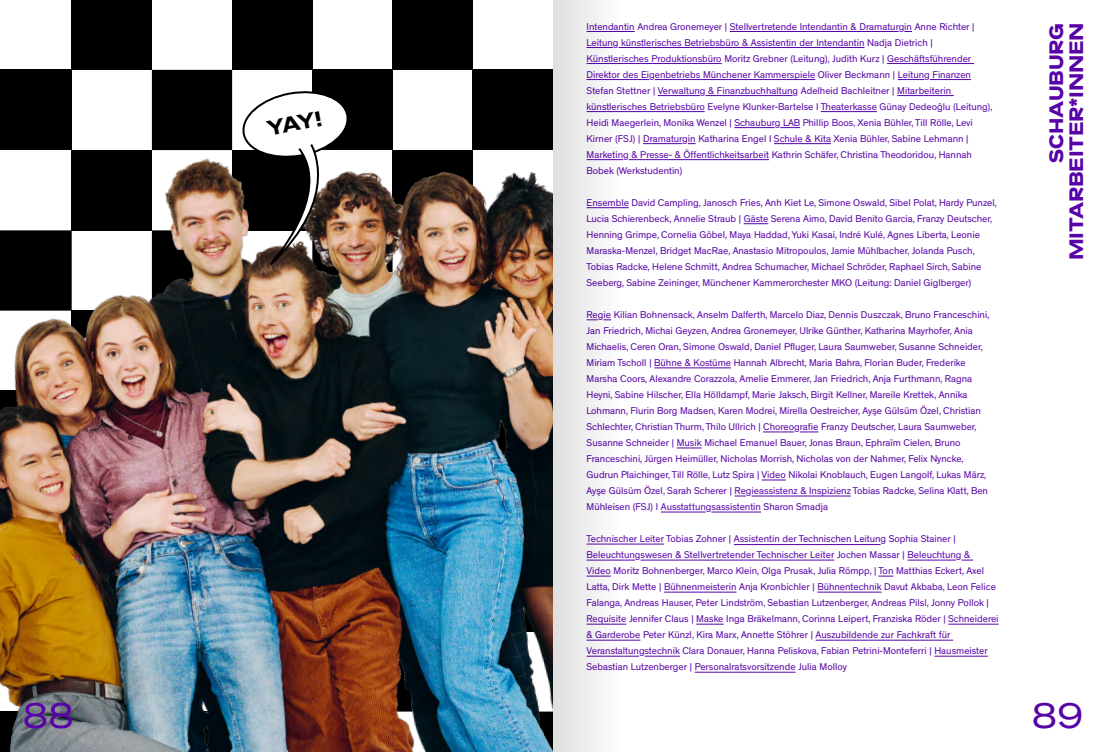
<style>
.page{position:relative;width:1106px;height:752px;background:#fff}
.page>*{position:absolute;margin:0;border:0;box-sizing:border-box;transform-origin:0 0}
.t1{font:expanded 36px "Akzidenz Grotesk BE";color:#5803a7}
.t2{font:700 19.7px "CC Schauburg";color:#000}
.t3{font:700 18px/20px "CC Schauburg";letter-spacing:-.01em;color:#5803a7;text-align:right}
.t4{font:10px/16px "CC Theinhardt";color:#5803a7}
</style>
<div class="page">
<div style="left:72px;top:0;width:80px;height:70px;background:#000"></div>
<div style="left:232px;top:0;width:80px;height:70px;background:#000"></div>
<div style="left:392px;top:0;width:81px;height:70px;background:#000"></div>
<img style="left:0;top:64px;width:553px;height:687px">
<hr style="left:729px;top:31px;width:169px;height:1px;background:#5803a7">
<hr style="left:618px;top:47px;width:246px;height:1px;background:#5803a7">
<hr style="left:586px;top:63px;width:135px;height:1px;background:#5803a7">
<hr style="left:887px;top:63px;width:87px;height:1px;background:#5803a7">
<hr style="left:655px;top:79px;width:160px;height:1px;background:#5803a7">
<svg style="left:897px;top:79px;width:27px;height:1px"></svg>
<hr style="left:929px;top:79px;width:42px;height:1px;background:#5803a7">
<hr style="left:657px;top:95px;width:43px;height:1px;background:#5803a7">
<hr style="left:705px;top:95px;width:87px;height:1px;background:#5803a7">
<hr style="left:897px;top:95px;width:56px;height:1px;background:#5803a7">
<hr style="left:586px;top:111px;width:118px;height:1px;background:#5803a7">
<hr style="left:820px;top:111px;width:57px;height:1px;background:#5803a7">
<hr style="left:734px;top:127px;width:40px;height:1px;background:#5803a7">
<svg style="left:780px;top:127px;width:20px;height:1px"></svg>
<hr style="left:643px;top:143px;width:39px;height:1px;background:#5803a7">
<hr style="left:774px;top:143px;width:57px;height:1px;background:#5803a7">
<hr style="left:629px;top:159px;width:140px;height:1px;background:#5803a7">
<svg style="left:743px;top:223px;width:25px;height:1px"></svg>
<hr style="left:654px;top:367px;width:77px;height:1px;background:#5803a7">
<hr style="left:763px;top:431px;width:31px;height:1px;background:#5803a7">
<svg style="left:799px;top:431px;width:19px;height:1px"></svg>
<svg style="left:676px;top:447px;width:25px;height:1px"></svg>
<svg style="left:761px;top:479px;width:24px;height:1px"></svg>
<svg style="left:734px;top:495px;width:12px;height:1px"></svg>
<hr style="left:751px;top:495px;width:99px;height:1px;background:#5803a7">
<hr style="left:661px;top:511px;width:45px;height:1px;background:#5803a7">
<hr style="left:711px;top:511px;width:50px;height:1px;background:#5803a7">
<hr style="left:586px;top:543px;width:78px;height:1px;background:#5803a7">
<hr style="left:734px;top:544px;width:146px;height:1px;background:#5803a7">
<hr style="left:640px;top:559px;width:194px;height:1px;background:#5803a7">
<hr style="left:907px;top:559px;width:49px;height:1px;background:#5803a7">
<svg style="left:961px;top:559px;width:12px;height:1px"></svg>
<svg style="left:878px;top:575px;width:15px;height:1px"></svg>
<hr style="left:664px;top:591px;width:72px;height:1px;background:#5803a7">
<hr style="left:817px;top:591px;width:64px;height:1px;background:#5803a7">
<svg style="left:696px;top:623px;width:27px;height:1px"></svg>
<hr style="left:948px;top:623px;width:50px;height:1px;background:#5803a7">
<hr style="left:815px;top:639px;width:138px;height:1px;background:#5803a7">
<hr style="left:644px;top:655px;width:36px;height:1px;background:#5803a7">
<hr style="left:934px;top:655px;width:53px;height:1px;background:#5803a7">
<hr style="left:694px;top:671px;width:101px;height:1px;background:#5803a7">
<svg style="left:241px;top:88px;width:109px;height:180px"></svg>
<div style="left:553px;top:0;width:99px;height:751px;background:linear-gradient(to right,#e1e1e2,#fff)"></div>
<h2 class="t2" style="left:264px;top:116px;width:58px;rotate:-11deg">YAY!</h2>
<p class="t4" style="left:586px;top:18px;width:407px">Intendantin Andrea Gronemeyer | Stellvertretende Intendantin &amp; Dramaturgin Anne Richter | Leitung künstlerisches Betriebsbüro &amp; Assistentin der Intendantin Nadja Dietrich | Künstlerisches Produktionsbüro Moritz Grebner (Leitung), Judith Kurz | Geschäftsführender Direktor des Eigenbetriebs Münchener Kammerspiele Oliver Beckmann | Leitung Finanzen Stefan Stettner | Verwaltung &amp; Finanzbuchhaltung Adelheid Bachleitner | Mitarbeiterin künstlerisches Betriebsbüro Evelyne Klunker-Bartelse I Theaterkasse Günay Dedeoĝlu (Leitung), Heidi Maegerlein, Monika Wenzel | Schauburg LAB Phillip Boos, Xenia Bühler, Till Rölle, Levi Kirner (FSJ) | Dramaturgin Katharina Engel I Schule &amp; Kita Xenia Bühler, Sabine Lehmann | Marketing &amp; Presse- &amp; Öffentlichkeitsarbeit Kathrin Schäfer, Christina Theodoridou, Hannah Bobek (Werkstudentin)</p>
<p class="t4" style="left:586px;top:194px;width:412px">Ensemble David Campling, Janosch Fries, Anh Kiet Le, Simone Oswald, Sibel Polat, Hardy Punzel, Lucia Schierenbeck, Annelie Straub | Gäste Serena Aimo, David Benito Garcia, Franzy Deutscher, Henning Grimpe, Cornelia Göbel, Maya Haddad, Yuki Kasai, Indré Kulé, Agnes Liberta, Leonie Maraska-Menzel, Bridget MacRae, Anastasio Mitropoulos, Jamie Mühlbacher, Jolanda Pusch, Tobias Radcke, Helene Schmitt, Andrea Schumacher, Michael Schröder, Raphael Sirch, Sabine Seeberg, Sabine Zeininger, Münchener Kammerorchester MKO (Leitung: Daniel Giglberger)</p>
<p class="t4" style="left:586px;top:306px;width:404px">Regie Kilian Bohnensack, Anselm Dalferth, Marcelo Diaz, Dennis Duszczak, Bruno Franceschini, Jan Friedrich, Michai Geyzen, Andrea Gronemeyer, Ulrike Günther, Katharina Mayrhofer, Ania Michaelis, Ceren Oran, Simone Oswald, Daniel Pfluger, Laura Saumweber, Susanne Schneider, Miriam Tscholl | Bühne &amp; Kostüme Hannah Albrecht, Maria Bahra, Florian Buder, Frederike Marsha Coors, Alexandre Corazzola, Amelie Emmerer, Jan Friedrich, Anja Furthmann, Ragna Heyni, Sabine Hilscher, Ella Hölldampf, Marie Jaksch, Birgit Kellner, Mareile Krettek, Annika Lohmann, Flurin Borg Madsen, Karen Modrei, Mirella Oestreicher, Ayşe Gülsüm Özel, Christian Schlechter, Christian Thurm, Thilo Ullrich | Choreografie Franzy Deutscher, Laura Saumweber, Susanne Schneider | Musik Michael Emanuel Bauer, Jonas Braun, Ephraïm Cielen, Bruno Franceschini, Jürgen Heimüller, Nicholas Morrish, Nicholas von der Nahmer, Felix Nyncke, Gudrun Plaichinger, Till Rölle, Lutz Spira | Video Nikolai Knoblauch, Eugen Langolf, Lukas März, Ayşe Gülsüm Özel, Sarah Scherer | Regieassistenz &amp; Inspizienz Tobias Radcke, Selina Klatt, Ben Mühleisen (FSJ) I Ausstattungsassistentin Sharon Smadja</p>
<p class="t4" style="left:586px;top:530px;width:413px">Technischer Leiter Tobias Zohner | Assistentin der Technischen Leitung Sophia Stainer | Beleuchtungswesen &amp; Stellvertretender Technischer Leiter Jochen Massar | Beleuchtung &amp;<br>Video Moritz Bohnenberger, Marco Klein, Olga Prusak, Julia Römpp, | Ton Matthias Eckert, Axel Latta, Dirk Mette | Bühnenmeisterin Anja Kronbichler | Bühnentechnik Davut Akbaba, Leon Felice Falanga, Andreas Hauser, Peter Lindström, Sebastian Lutzenberger, Andreas Pilsl, Jonny Pollok | Requisite Jennifer Claus | Maske Inga Bräkelmann, Corinna Leipert, Franziska Röder | Schneiderei &amp; Garderobe Peter Künzl, Kira Marx, Annette Stöhrer | Auszubildende zur Fachkraft für Veranstaltungstechnik Clara Donauer, Hanna Peliskova, Fabian Petrini-Monteferri | Hausmeister Sebastian Lutzenberger | Personalratsvorsitzende Julia Molloy</p>
<h3 class="t3" style="left:1046px;top:260px;width:239px;rotate:-90deg">SCHAUBURG<br>MITARBEITER*INNEN</h3>
<h1 class="t1" style="left:23px;top:694px;width:53px">88</h1>
<h1 class="t1" style="left:1031px;top:694px;width:53px">89</h1>
</div>
